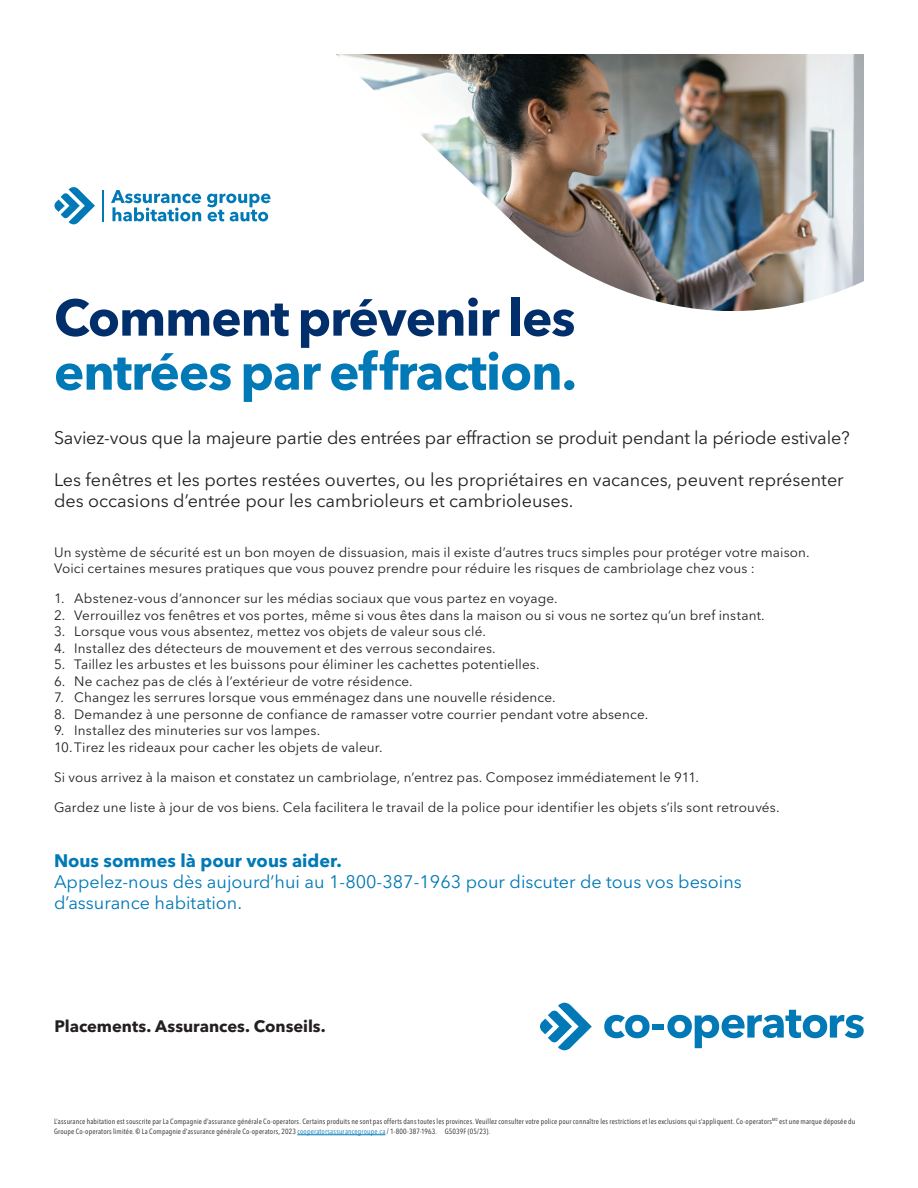
<style>
.page{position:relative;width:918px;height:1188px;background:#fff}
.page>*{position:absolute;margin:0;border:0;box-sizing:border-box;transform-origin:0 0}
.t1{font:700 51px "Avenir Next LT Pro";letter-spacing:-.02em;color:#0079b6}
.t2{font:700 51px "Avenir Next LT Pro";letter-spacing:-.02em;color:#002f6b}
.t3{font:18px/21px "Avenir Next LT Pro";color:#231f20}
.t4{font:18px/21px "Avenir Next LT Pro";color:#0079b6}
.t5{font:700 18px "Avenir Next LT Pro";color:#0079b6}
.t6{font:700 16.5px "Avenir Next LT Pro";color:#231f20}
.t7{font:13.5px/16.5px "Avenir Next LT Pro";letter-spacing:.01em;color:#231f20}
.t8{font:condensed 7.5px/10.5px "Avenir Next LT Pro";letter-spacing:.025em;color:#231f20}
.s1{color:#0079b6}
</style>
<div class="page">
<img style="left:336px;top:54px;width:528px;height:257px">
<hr style="left:102px;top:190px;width:2px;height:31px;background:#0079b6">
<svg style="left:54px;top:187px;width:41px;height:37px"></svg>
<svg style="left:111px;top:190px;width:90px;height:31px"></svg>
<svg style="left:207px;top:194px;width:63px;height:27px"></svg>
<svg style="left:540px;top:1003px;width:52px;height:47px"></svg>
<svg style="left:604px;top:1015px;width:46px;height:23px"></svg>
<div style="left:653px;top:1024px;width:11px;height:5px;background:#0079b6"></div>
<svg style="left:667px;top:1010px;width:197px;height:38px"></svg>
<hr style="left:297px;top:1134px;width:88px;height:1px;background:#0079b6">
<h1 class="t2" style="left:54px;top:287px;width:523px">Comment prévenir les</h1>
<h1 class="t1" style="left:54px;top:341px;width:524px">entrées par effraction.</h1>
<h2 class="t3" style="left:54px;top:428px;width:797px">Saviez-vous que la majeure partie des entrées par effraction se produit pendant la période estivale?</h2>
<h2 class="t3" style="left:54px;top:469px;width:791px">Les fenêtres et les portes restées ouvertes, ou les propriétaires en vacances, peuvent représenter des occasions d’entrée pour les cambrioleurs et cambrioleuses.</h2>
<p class="t7" style="left:54px;top:544px;width:757px">Un système de sécurité est un bon moyen de dissuasion, mais il existe d’autres trucs simples pour protéger votre maison.<br>Voici certaines mesures pratiques que vous pouvez prendre pour réduire les risques de cambriolage chez vous :</p>
<p class="t7" style="left:54px;top:590px;width:505px">1. Abstenez-vous d’annoncer sur les médias sociaux que vous partez en voyage.</p>
<p class="t7" style="left:54px;top:607px;width:712px">2. Verrouillez vos fenêtres et vos portes, même si vous êtes dans la maison ou si vous ne sortez qu’un bref instant.</p>
<p class="t7" style="left:54px;top:623px;width:433px">3. Lorsque vous vous absentez, mettez vos objets de valeur sous clé.</p>
<p class="t7" style="left:54px;top:640px;width:443px">4. Installez des détecteurs de mouvement et des verrous secondaires.</p>
<p class="t7" style="left:54px;top:656px;width:487px">5. Taillez les arbustes et les buissons pour éliminer les cachettes potentielles.</p>
<p class="t7" style="left:54px;top:673px;width:360px">6. Ne cachez pas de clés à l’extérieur de votre résidence.</p>
<p class="t7" style="left:54px;top:689px;width:503px">7. Changez les serrures lorsque vous emménagez dans une nouvelle résidence.</p>
<p class="t7" style="left:54px;top:706px;width:596px">8. Demandez à une personne de confiance de ramasser votre courrier pendant votre absence.</p>
<p class="t7" style="left:54px;top:722px;width:330px">9. Installez des minuteries sur vos lampes.<br>10.Tirez les rideaux pour cacher les objets de valeur.</p>
<p class="t7" style="left:54px;top:769px;width:647px">Si vous arrivez à la maison et constatez un cambriolage, n’entrez pas. Composez immédiatement le 911.</p>
<p class="t7" style="left:54px;top:799px;width:727px">Gardez une liste à jour de vos biens. Cela facilitera le travail de la police pour identifier les objets s’ils sont retrouvés.</p>
<h2 class="t5" style="left:54px;top:849px;width:289px">Nous sommes là pour vous aider.</h2>
<h2 class="t4" style="left:54px;top:871px;width:689px">Appelez-nous dès aujourd’hui au 1-800-387-1963 pour discuter de tous vos besoins d’assurance habitation.</h2>
<p class="t6" style="left:55px;top:1016px;width:273px">Placements. Assurances. Conseils.</p>
<p class="t8" style="left:54px;top:1116px;width:803px">L’assurance habitation est souscrite par La Compagnie d’assurance générale Co-operators. Certains produits ne sont pas offerts dans toutes les provinces. Veuillez consulter votre police pour connaître les restrictions et les exclusions qui s’appliquent. Co-operators<sup>MD</sup> est une marque déposée du<br>Groupe Co-operators limitée. © La Compagnie d’assurance générale Co-operators, 2023 <span class="s1">cooperatorsassurancegroupe.ca</span> / 1-800-387-1963. G5039F (05/23).</p>
</div>
